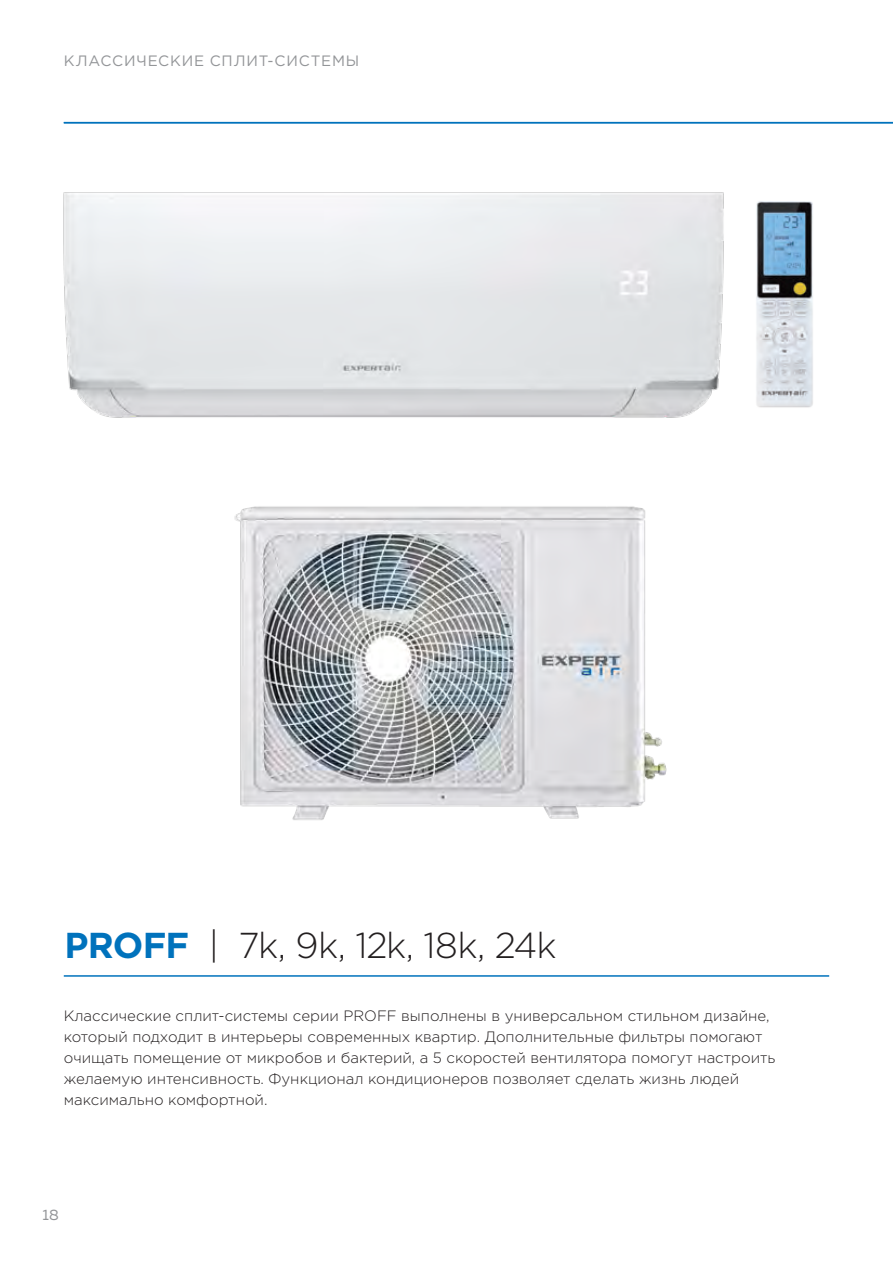
<style>
.page{position:relative;width:893px;height:1263px;background:#fff}
.page>*{position:absolute;margin:0;border:0;box-sizing:border-box;transform-origin:0 0}
.Основной{font:300 36px "Gotham Pro";letter-spacing:-.03em;color:#231f20}
.t1{font:300 15px/21px "Gotham Pro";color:#231f20}
.t2{font:15px "Gotham Pro";letter-spacing:.055em;color:#939598}
.t3{font:15px "Muller";color:#939598}
.s1{font-weight:700;color:#0072bc}
</style>
<div class="page">
<hr style="left:64px;top:122px;width:829px;height:1px;background:#0072bc">
<hr style="left:64px;top:975px;width:765px;height:2px;background:#0072bc">
<img style="left:756px;top:201px;width:57px;height:207px">
<img style="left:63px;top:192px;width:661px;height:226px">
<img style="left:234px;top:506px;width:433px;height:314px">
<p class="t2" style="left:64px;top:52px;width:297px">КЛАССИЧЕСКИЕ СПЛИТ-СИСТЕМЫ</p>
<p class="Основной" style="left:65px;top:926px;width:494px"><span class="s1">PROFF</span> | 7k, 9k, 12k, 18k, 24k</p>
<p class="t1" style="left:64px;top:1006px;width:713px">Классические сплит-системы серии PROFF выполнены в универсальном стильном дизайне, который подходит в интерьеры современных квартир. Дополнительные фильтры помогают очищать помещение от микробов и бактерий, а 5 скоростей вентилятора помогут настроить желаемую интенсивность. Функционал кондиционеров позволяет сделать жизнь людей максимально комфортной.</p>
<p class="t3" style="left:43px;top:1206px;width:18px">18</p>
</div>
